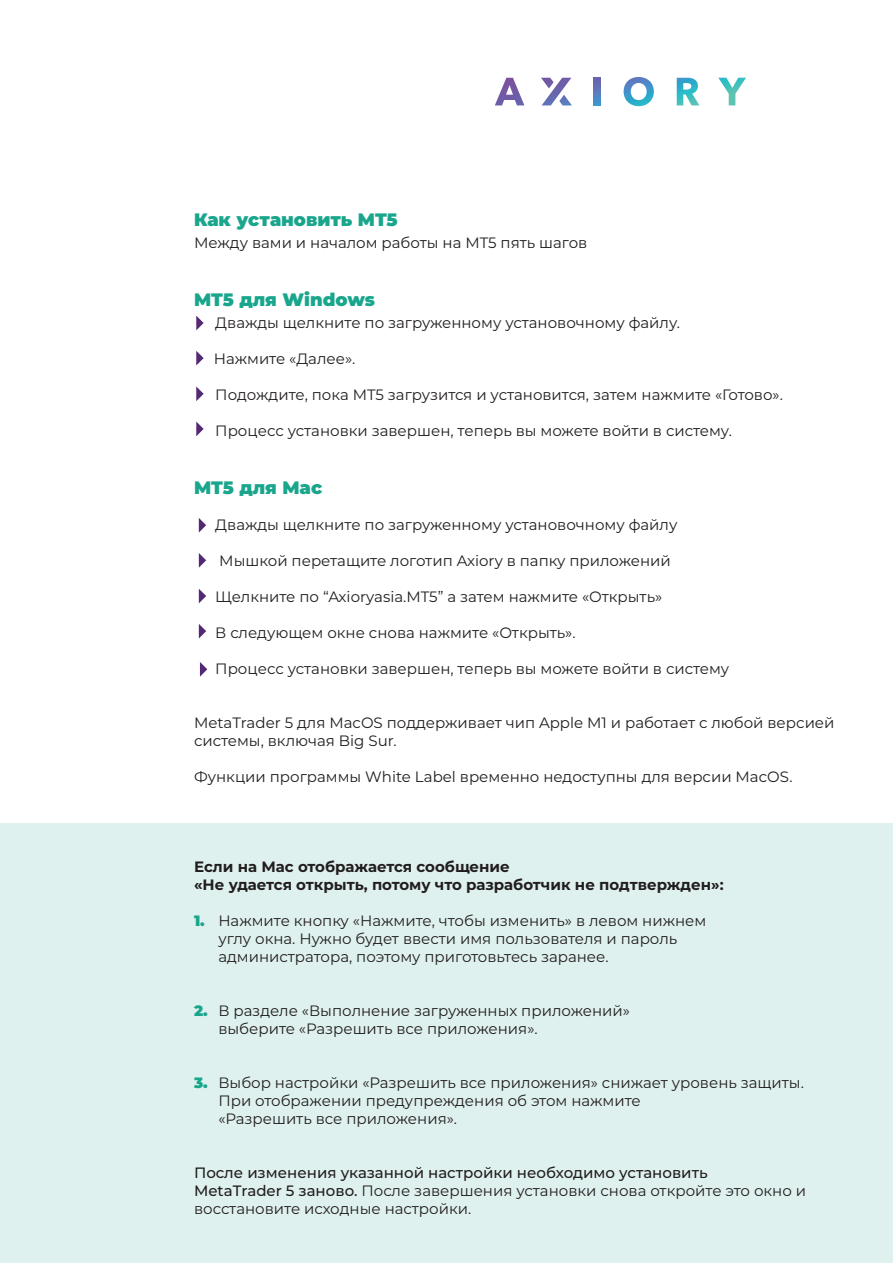
<style>
.page{position:relative;width:893px;height:1263px;background:#fff}
.page>*{position:absolute;margin:0;border:0;box-sizing:border-box;transform-origin:0 0}
.t1{font:900 18px "Montserrat";color:#19a68d}
.t2{font:15px/18px "Montserrat";color:#211d1e}
.t3{font:700 15px/18px "Montserrat";color:#211d1e}
.s1{font-weight:900;color:#19a68d}
.s2{font-weight:500}
</style>
<div class="page">
<div style="left:0;top:823px;width:893px;height:440px;background:#dff1ee"></div>
<svg style="left:196px;top:351px;width:8px;height:14px"></svg>
<svg style="left:196px;top:316px;width:8px;height:14px"></svg>
<svg style="left:196px;top:422px;width:8px;height:14px"></svg>
<svg style="left:196px;top:386px;width:8px;height:15px"></svg>
<svg style="left:199px;top:553px;width:7px;height:15px"></svg>
<svg style="left:199px;top:518px;width:7px;height:15px"></svg>
<svg style="left:199px;top:624px;width:7px;height:14px"></svg>
<svg style="left:199px;top:589px;width:7px;height:14px"></svg>
<svg style="left:200px;top:662px;width:7px;height:15px"></svg>
<svg style="left:495px;top:78px;width:29px;height:27px"></svg>
<svg style="left:624px;top:77px;width:30px;height:29px"></svg>
<svg style="left:677px;top:78px;width:22px;height:27px"></svg>
<svg style="left:718px;top:78px;width:28px;height:27px"></svg>
<svg style="left:541px;top:78px;width:31px;height:27px"></svg>
<svg style="left:594px;top:78px;width:7px;height:27px"></svg>
<p class="t1" style="left:194px;top:206px;width:205px">Как установить MT5</p>
<p class="t2" style="left:194px;top:233px;width:395px">Между вами и началом работы на MT5 пять шагов</p>
<p class="t1" style="left:194px;top:286px;width:183px">MT5 для Windows</p>
<p class="t2" style="left:215px;top:313px;width:466px">Дважды щелкните по загруженному установочному файлу.</p>
<p class="t2" style="left:214px;top:349px;width:143px">Нажмите «Далее».</p>
<p class="t2" style="left:215px;top:385px;width:569px">Подождите, пока MT5 загрузится и установится, затем нажмите «Готово».</p>
<p class="t2" style="left:215px;top:421px;width:518px">Процесс установки завершен, теперь вы можете войти в систему.</p>
<p class="t1" style="left:194px;top:474px;width:130px">MT5 для Mac</p>
<p class="t2" style="left:215px;top:515px;width:464px">Дважды щелкните по загруженному установочному файлу</p>
<p class="t2" style="left:219px;top:551px;width:453px">Мышкой перетащите логотип Axiory в папку приложений</p>
<p class="t2" style="left:215px;top:587px;width:448px">Щелкните по “Axioryasia.MT5” а затем нажмите «Открыть»</p>
<p class="t2" style="left:215px;top:623px;width:362px">В следующем окне снова нажмите «Открыть».</p>
<p class="t2" style="left:215px;top:659px;width:515px">Процесс установки завершен, теперь вы можете войти в систему</p>
<p class="t2" style="left:194px;top:713px;width:642px">MetaTrader 5 для MacOS поддерживает чип Apple M1 и работает с любой версией системы, включая Big Sur.</p>
<p class="t2" style="left:194px;top:767px;width:600px">Функции программы White Label временно недоступны для версии MacOS.</p>
<p class="t3" style="left:194px;top:857px;width:531px">Если на Мас отображается сообщение<br>«Не удается открыть, потому что разработчик не подтвержден»:</p>
<p class="t2" style="left:218px;top:911px;width:490px;text-indent:-24px"><span class="s1">1.</span> Нажмите кнопку «Нажмите, чтобы изменить» в левом нижнем углу окна. Нужно будет ввести имя пользователя и пароль администратора, поэтому приготовьтесь заранее.</p>
<p class="t2" style="left:218px;top:1001px;width:413px;text-indent:-24px"><span class="s1">2.</span> В разделе «Выполнение загруженных приложений» выберите «Разрешить все приложения».</p>
<p class="t2" style="left:218px;top:1073px;width:587px;text-indent:-24px"><span class="s1">3.</span> Выбор настройки «Разрешить все приложения» снижает уровень защиты.<br>При отображении предупреждения об этом нажмите<br>«Разрешить все приложения».</p>
<p class="t2" style="left:194px;top:1163px;width:614px"><span class="s2">После изменения указанной настройки необходимо установить<br>MetaTrader 5 заново.</span> После завершения установки снова откройте это окно и восстановите исходные настройки.</p>
</div>
